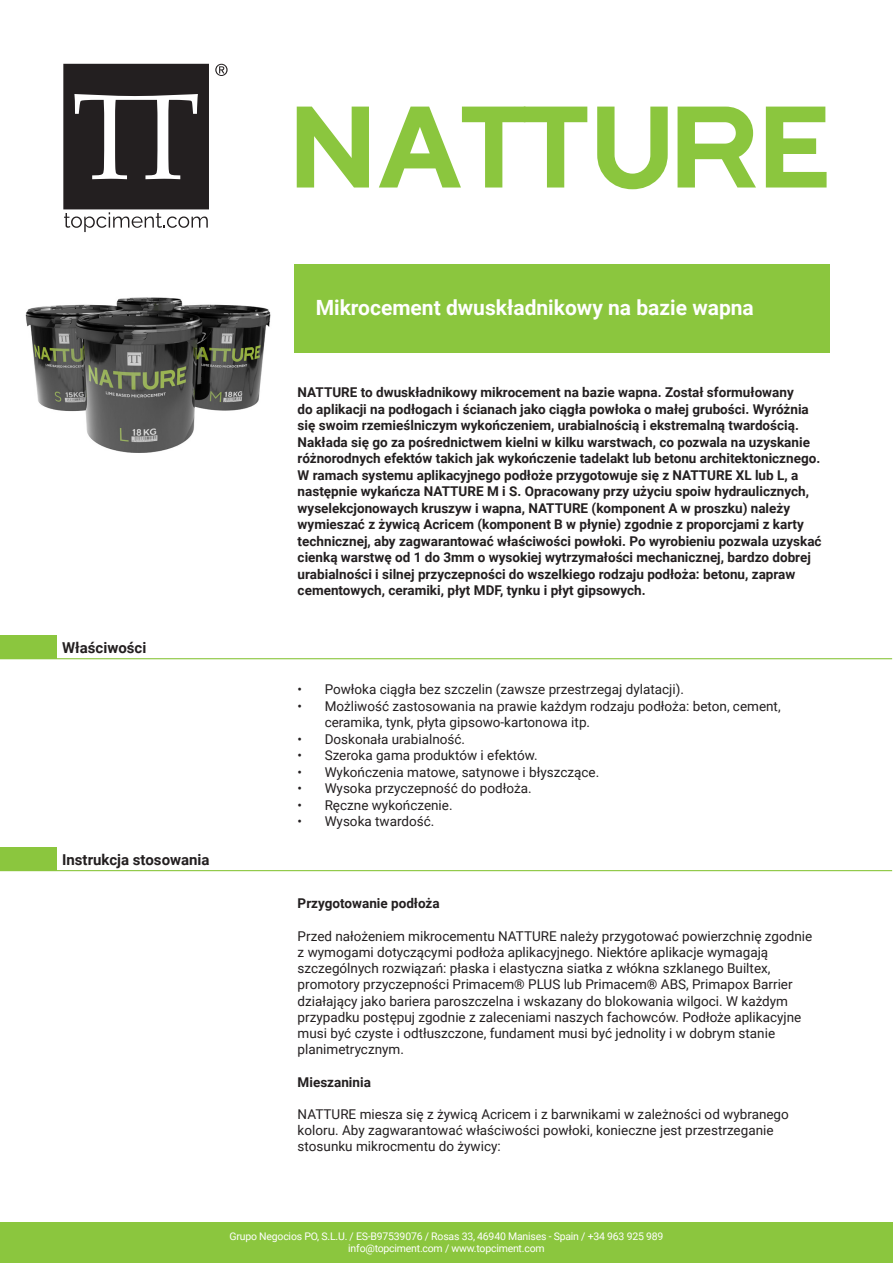
<style>
.page{position:relative;width:893px;height:1263px;background:#fff}
.page>*{position:absolute;margin:0;border:0;box-sizing:border-box;transform-origin:0 0}
.t1{font:700 21px "Roboto";color:#fff}
.t2{font:700 15px "Roboto";color:#231f20}
.TEXTO_GROSO{font:13.5px/16.2px "Roboto";color:#231f20}
.CAJAS_TITULARES{font:700 13.5px/16.5px "Roboto";color:#231f20}
.TEXTO_GROSO-2{font:700 13.5px "Roboto";color:#231f20}
.t3{font:10.5px/12px "Roboto";letter-spacing:-.02em;color:#fff;text-align:center}
</style>
<div class="page">
<div style="left:0;top:1222px;width:893px;height:41px;background:#8bc63e"></div>
<img style="left:25px;top:297px;width:246px;height:156px">
<div style="left:294px;top:264px;width:535px;height:88px;background:#8bc63e"></div>
<svg style="left:63px;top:64px;width:146px;height:168px"></svg>
<svg style="left:215px;top:64px;width:13px;height:12px"></svg>
<svg style="left:297px;top:107px;width:72px;height:80px"></svg>
<svg style="left:597px;top:107px;width:71px;height:82px"></svg>
<svg style="left:678px;top:107px;width:78px;height:80px"></svg>
<svg style="left:766px;top:107px;width:61px;height:80px"></svg>
<svg style="left:379px;top:107px;width:208px;height:80px"></svg>
<div style="left:0;top:635px;width:56px;height:24px;background:#8bc63e"></div>
<hr style="left:56px;top:658px;width:836px;height:1px;background:#8bc63e">
<div style="left:0;top:847px;width:56px;height:24px;background:#8bc63e"></div>
<hr style="left:56px;top:870px;width:836px;height:1px;background:#8bc63e">
<h3 class="t2" style="left:62px;top:637px;width:86px">Właściwości</h3>
<h3 class="t2" style="left:62px;top:849px;width:149px">Instrukcja stosowania</h3>
<h2 class="t1" style="left:316px;top:293px;width:440px">Mikrocement dwuskładnikowy na bazie wapna</h2>
<p class="CAJAS_TITULARES" style="left:298px;top:384px;width:525px">NATTURE to dwuskładnikowy mikrocement na bazie wapna. Został sformułowany<br>do aplikacji na podłogach i ścianach jako ciągła powłoka o małej grubości. Wyróżnia się swoim rzemieślniczym wykończeniem, urabialnością i ekstremalną twardością.<br>Nakłada się go za pośrednictwem kielni w kilku warstwach, co pozwala na uzyskanie różnorodnych efektów takich jak wykończenie tadelakt lub betonu architektonicznego.<br>W ramach systemu aplikacyjnego podłoże przygotowuje się z NATTURE XL lub L, a następnie wykańcza NATTURE M i S. Opracowany przy użyciu spoiw hydraulicznych, wyselekcjonowaych kruszyw i wapna, NATTURE (komponent A w proszku) należy wymieszać z żywicą Acricem (komponent B w płynie) zgodnie z proporcjami z karty technicznej, aby zagwarantować właściwości powłoki. Po wyrobieniu pozwala uzyskać cienką warstwę od 1 do 3mm o wysokiej wytrzymałości mechanicznej, bardzo dobrej urabialności i silnej przyczepności do wszelkiego rodzaju podłoża: betonu, zapraw cementowych, ceramiki, płyt MDF, tynku i płyt gipsowych.</p>
<p class="TEXTO_GROSO" style="left:298px;top:681px;width:388px">• Powłoka ciągła bez szczelin (zawsze przestrzegaj dylatacji).</p>
<p class="TEXTO_GROSO" style="left:325px;top:697px;width:457px;text-indent:-27px">• Możliwość zastosowania na prawie każdym rodzaju podłoża: beton, cement, ceramika, tynk, płyta gipsowo-kartonowa itp.</p>
<p class="TEXTO_GROSO" style="left:298px;top:730px;width:169px">• Doskonała urabialność.</p>
<p class="TEXTO_GROSO" style="left:298px;top:747px;width:242px">• Szeroka gama produktów i efektów.</p>
<p class="TEXTO_GROSO" style="left:298px;top:763px;width:303px">• Wykończenia matowe, satynowe i błyszczące.</p>
<p class="TEXTO_GROSO" style="left:298px;top:780px;width:235px">• Wysoka przyczepność do podłoża.</p>
<p class="TEXTO_GROSO" style="left:298px;top:796px;width:156px">• Ręczne wykończenie.</p>
<p class="TEXTO_GROSO" style="left:298px;top:813px;width:138px">• Wysoka twardość.</p>
<p class="TEXTO_GROSO-2" style="left:298px;top:894px;width:144px">Przygotowanie podłoża</p>
<p class="TEXTO_GROSO" style="left:298px;top:927px;width:516px">Przed nałożeniem mikrocementu NATTURE należy przygotować powierzchnię zgodnie z wymogami dotyczącymi podłoża aplikacyjnego. Niektóre aplikacje wymagają szczególnych rozwiązań: płaska i elastyczna siatka z włókna szklanego Builtex, promotory przyczepności Primacem® PLUS lub Primacem® ABS, Primapox Barrier działający jako bariera paroszczelna i wskazany do blokowania wilgoci. W każdym przypadku postępuj zgodnie z zaleceniami naszych fachowców. Podłoże aplikacyjne musi być czyste i odtłuszczone, fundament musi być jednolity i w dobrym stanie planimetrycznym.</p>
<p class="TEXTO_GROSO-2" style="left:298px;top:1072px;width:75px">Mieszaninia</p>
<p class="TEXTO_GROSO" style="left:298px;top:1105px;width:493px">NATTURE miesza się z żywicą Acricem i z barwnikami w zależności od wybranego koloru. Aby zagwarantować właściwości powłoki, konieczne jest przestrzeganie stosunku mikrocmentu do żywicy:</p>
<p class="t3" style="left:230px;top:1230px;width:435px">Grupo Negocios PO, S.L.U. / ES-B97539076 / Rosas 33, 46940 Manises - Spain / +34 963 925 989 info@topciment.com / www.topciment.com</p>
</div>
